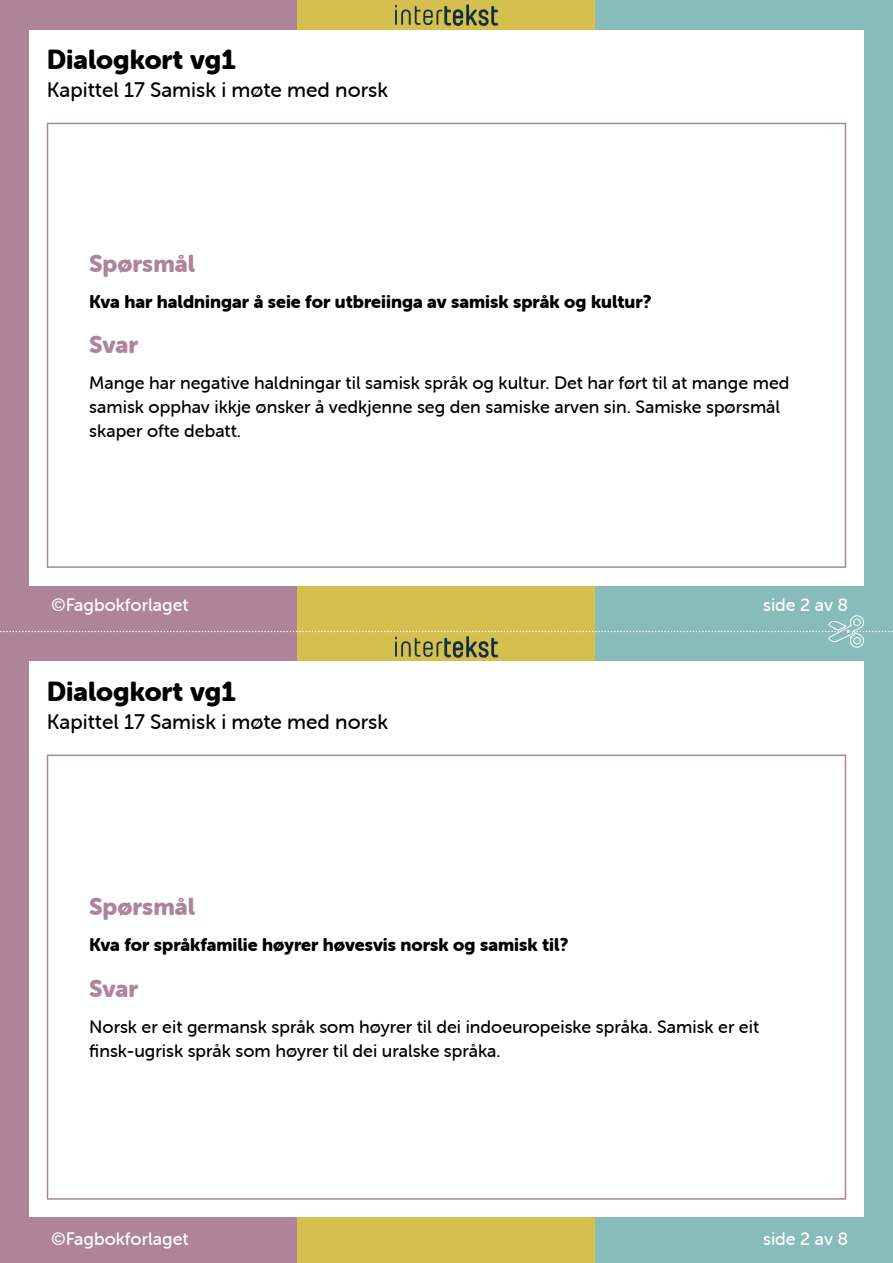
<style>
.page{position:relative;width:893px;height:1263px;background:#fff}
.page>*{position:absolute;margin:0;border:0;box-sizing:border-box;transform-origin:0 0}
.t1{font:27px "Museo Sans Rounded 900";color:#000}
.Card_Heading{font:24px "Museo Sans Rounded 900";color:#ae849a}
.t2{font:21px "Museo Sans Rounded 500";color:#000}
.Svar{font:18px/24px "Museo Sans Rounded 500";color:#000}
.Sporsmal{font:18px "Museo Sans Rounded 900";color:#000}
.Sporsmal-2{font:18px "Museo Sans Rounded 500";color:#fff}
</style>
<div class="page">
<div style="left:0;top:0;width:298px;height:632px;background:#ae849a"></div>
<div style="left:0;top:632px;width:298px;height:631px;background:#ae849a"></div>
<div style="left:298px;top:0;width:297px;height:632px;background:#d5bf4f"></div>
<div style="left:298px;top:632px;width:297px;height:631px;background:#d5bf4f"></div>
<div style="left:595px;top:0;width:298px;height:632px;background:#88bcba"></div>
<div style="left:595px;top:632px;width:298px;height:631px;background:#88bcba"></div>
<svg style="left:395px;top:4px;width:103px;height:22px"></svg>
<svg style="left:0;top:615px;width:893px;height:43px"></svg>
<div style="left:29px;top:30px;width:835px;height:555px;background:#fff"></div>
<div style="left:29px;top:662px;width:835px;height:555px;background:#fff"></div>
<div style="left:47px;top:123px;width:799px;height:445px;border:2px solid #ae849a"></div>
<div style="left:47px;top:754px;width:799px;height:446px;border:2px solid #ae849a"></div>
<h1 class="t1" style="left:47px;top:44px;width:190px">Dialogkort vg1</h1>
<p class="t2" style="left:47px;top:78px;width:343px">Kapittel 17 Samisk i møte med norsk</p>
<p class="Card_Heading" style="left:89px;top:250px;width:107px">Spørsmål</p>
<p class="Sporsmal" style="left:89px;top:291px;width:564px">Kva har haldningar å seie for utbreiinga av samisk språk og kultur?</p>
<p class="Card_Heading" style="left:89px;top:331px;width:50px">Svar</p>
<p class="Svar" style="left:89px;top:371px;width:702px">Mange har negative haldningar til samisk språk og kultur. Det har ført til at mange med samisk opphav ikkje ønsker å vedkjenne seg den samiske arven sin. Samiske spørsmål skaper ofte debatt.</p>
<p class="Sporsmal-2" style="left:51px;top:595px;width:139px">©Fagbokforlaget</p>
<p class="Sporsmal-2" style="left:763px;top:595px;width:87px">side 2 av 8</p>
<h1 class="t1" style="left:47px;top:676px;width:190px">Dialogkort vg1</h1>
<p class="t2" style="left:47px;top:710px;width:343px">Kapittel 17 Samisk i møte med norsk</p>
<p class="Card_Heading" style="left:89px;top:893px;width:107px">Spørsmål</p>
<p class="Sporsmal" style="left:89px;top:935px;width:481px">Kva for språkfamilie høyrer høvesvis norsk og samisk til?</p>
<p class="Card_Heading" style="left:89px;top:975px;width:50px">Svar</p>
<p class="Svar" style="left:89px;top:1015px;width:671px">Norsk er eit germansk språk som høyrer til dei indoeuropeiske språka. Samisk er eit finsk-ugrisk språk som høyrer til dei uralske språka.</p>
<p class="Sporsmal-2" style="left:51px;top:1228px;width:139px">©Fagbokforlaget</p>
<p class="Sporsmal-2" style="left:763px;top:1228px;width:87px">side 2 av 8</p>
</div>
